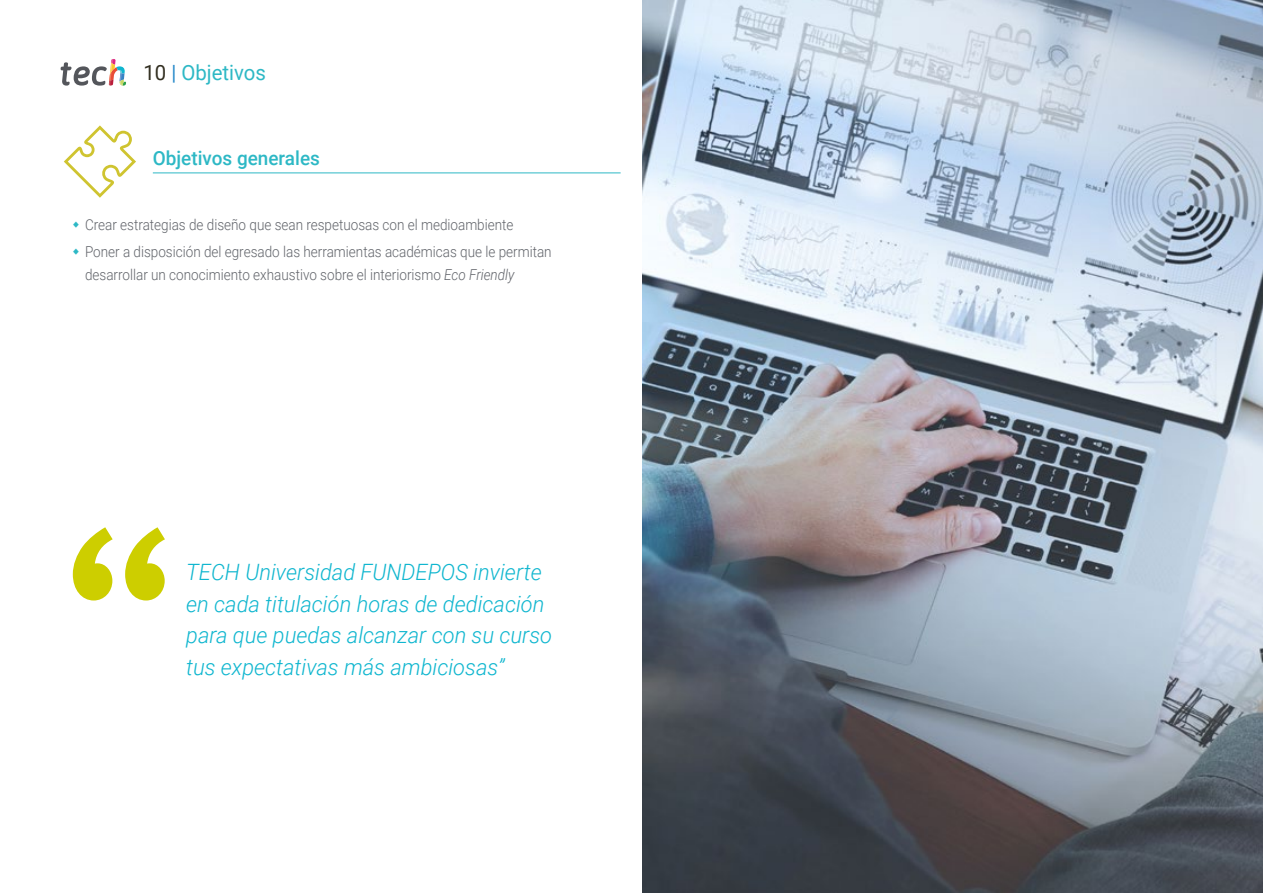
<style>
.page{position:relative;width:1263px;height:893px;background:#fff}
.page>*{position:absolute;margin:0;border:0;box-sizing:border-box;transform-origin:0 0}
.t1{font:italic 300 22.5px/31.5px "Roboto";color:#0fb6cf}
.t2{font:21px "Roboto";color:#2db8c5}
.t3{font:500 19.5px "Roboto";color:#2db8c5}
.t4{font:300 15px/26.7px "Roboto";color:#61646a;scale:.9 1}
.s1{color:#312e20}
.s2{color:#2488c9}
.s3{font-style:italic}
</style>
<div class="page">
<hr style="left:153px;top:173px;width:468px;height:1px;background:#2db8c5">
<svg style="left:64px;top:125px;width:72px;height:73px"></svg>
<img style="left:642px;top:0;width:621px;height:893px">
<svg style="left:61px;top:59px;width:65px;height:27px"></svg>
<svg style="left:73px;top:527px;width:92px;height:73px"></svg>
<h2 class="t2" style="left:144px;top:57px;width:124px"><span class="s1">10</span> <span class="s2">|</span> Objetivos</h2>
<h3 class="t3" style="left:153px;top:144px;width:169px">Objetivos generales</h3>
<p class="t4" style="left:85px;top:211px;width:520px">Crear estrategias de diseño que sean respetuosas con el medioambiente<br>Poner a disposición del egresado las herramientas académicas que le permitan</p>
<p class="t4" style="left:85px;top:260px;width:479px">desarrollar un conocimiento exhaustivo sobre el interiorismo <span class="s3">Eco Friendly</span></p>
<h1 class="t1" style="left:186px;top:555px;width:367px">TECH Universidad FUNDEPOS invierte en cada titulación horas de dedicación para que puedas alcanzar con su curso tus expectativas más ambiciosas”</h1>
</div>
